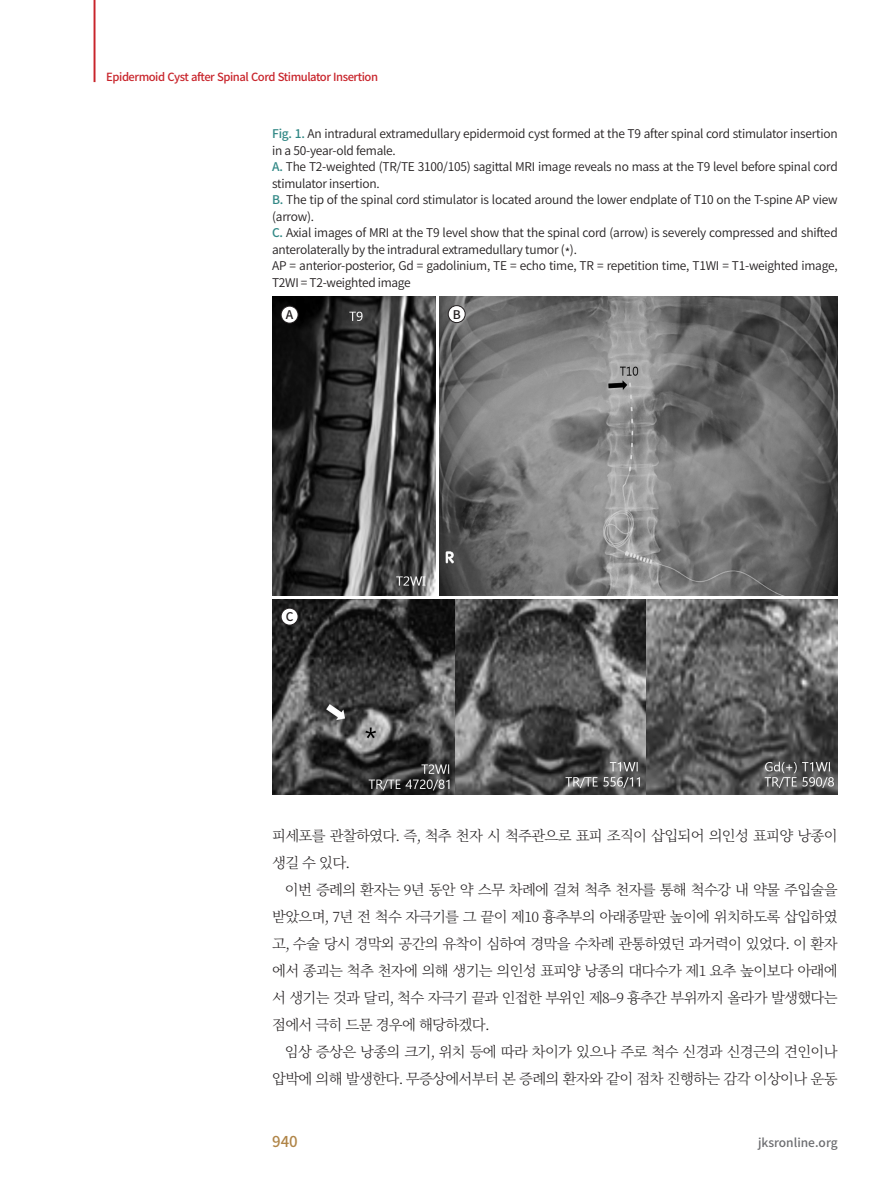
<style>
.page{position:relative;width:893px;height:1191px;background:#fff}
.page>*{position:absolute;margin:0;border:0;box-sizing:border-box;transform-origin:0 0}
.t1{font:500 15px "Noto Sans CJ Kkr";color:#b08548}
.본문{font:300 14.4px/27px "Noto Serif CJ Kkr";letter-spacing:-.05em;color:#231f20}
.그림제목1{font:600 12px/16.5px "Noto Sans CJ Kkr";letter-spacing:-.02em;color:#231f20}
.그림제목{font:600 12px/16.5px "Noto Sans CJ Kkr";letter-spacing:-.02em;color:#231f20}
.t2{font:500 12px "Noto Sans CJ Kkr";color:#6c6d70}
.캡션{font:500 12px "Noto Sans CJ Kkr";color:#231f20}
.t3{font:500 11.25px "Noto Sans CJ Kkr";letter-spacing:-.04em;color:#c8242b}
.s1{font-weight:500;color:#328886}
</style>
<div class="page">
<hr style="left:94px;top:0;width:1px;height:82px;background:#c8242b">
<img style="left:272px;top:297px;width:163px;height:298px">
<img style="left:440px;top:297px;width:398px;height:298px">
<img style="left:272px;top:599px;width:566px;height:195px">
<div style="left:281px;top:306px;width:17px;height:17px;background:#fff;border-radius:50%"></div>
<div style="left:281px;top:306px;width:17px;height:17px;border:1px solid #231f20;border-radius:50%"></div>
<div style="left:448px;top:305px;width:17px;height:18px;background:#fff;border-radius:50%"></div>
<div style="left:448px;top:305px;width:17px;height:18px;border:1px solid #231f20;border-radius:50%"></div>
<div style="left:281px;top:608px;width:17px;height:17px;background:#fff;border-radius:50%"></div>
<div style="left:281px;top:608px;width:17px;height:17px;border:1px solid #231f20;border-radius:50%"></div>
<p class="t3" style="left:106px;top:70px;width:273px">Epidermoid Cyst after Spinal Cord Stimulator Insertion</p>
<p class="그림제목" style="left:272px;top:126px;width:567px"><span class="s1">Fig. 1.</span> An intradural extramedullary epidermoid cyst formed at the T9 after spinal cord stimulator insertion in a 50-year-old female.</p>
<p class="그림제목1" style="left:272px;top:159px;width:567px"><span class="s1">A.</span> The T2-weighted (TR/TE 3100/105) sagittal MRI image reveals no mass at the T9 level before spinal cord stimulator insertion.</p>
<p class="그림제목1" style="left:272px;top:192px;width:567px"><span class="s1">B.</span> The tip of the spinal cord stimulator is located around the lower endplate of T10 on the T-spine AP view (arrow).</p>
<p class="그림제목1" style="left:272px;top:225px;width:567px"><span class="s1">C.</span> Axial images of MRI at the T9 level show that the spinal cord (arrow) is severely compressed and shifted anterolaterally by the intradural extramedullary tumor (*).</p>
<p class="그림제목1" style="left:272px;top:258px;width:567px">AP = anterior-posterior, Gd = gadolinium, TE = echo time, TR = repetition time, T1WI = T1-weighted image,<br>T2WI = T2-weighted image</p>
<p class="캡션" style="left:286px;top:308px;width:9px">A</p>
<p class="캡션" style="left:453px;top:307px;width:10px">B</p>
<p class="캡션" style="left:286px;top:610px;width:9px">C</p>
<p class="본문" style="left:272px;top:822px;width:567px">피세포를 관찰하였다. 즉, 척추 천자 시 척주관으로 표피 조직이 삽입되어 의인성 표피양 낭종이 생길 수 있다.</p>
<p class="본문" style="left:272px;top:876px;width:567px;text-align:justify;text-indent:13px">이번 증례의 환자는 9년 동안 약 스무 차례에 걸쳐 척추 천자를 통해 척수강 내 약물 주입술을 받았으며, 7년 전 척수 자극기를 그 끝이 제10 흉추부의 아래종말판 높이에 위치하도록 삽입하였 고, 수술 당시 경막외 공간의 유착이 심하여 경막을 수차례 관통하였던 과거력이 있었다. 이 환자 에서 종괴는 척추 천자에 의해 생기는 의인성 표피양 낭종의 대다수가 제1 요추 높이보다 아래에 서 생기는 것과 달리, 척수 자극기 끝과 인접한 부위인 제8–9 흉추간 부위까지 올라가 발생했다는 점에서 극히 드문 경우에 해당하겠다.</p>
<p class="본문" style="left:272px;top:1038px;width:567px;text-align:right">임상 증상은 낭종의 크기, 위치 등에 따라 차이가 있으나 주로 척수 신경과 신경근의 견인이나 압박에 의해 발생한다. 무증상에서부터 본 증례의 환자와 같이 점차 진행하는 감각 이상이나 운동</p>
<p class="t1" style="left:272px;top:1132px;width:27px">940</p>
<p class="t2" style="left:758px;top:1135px;width:81px">jksronline.org</p>
</div>
